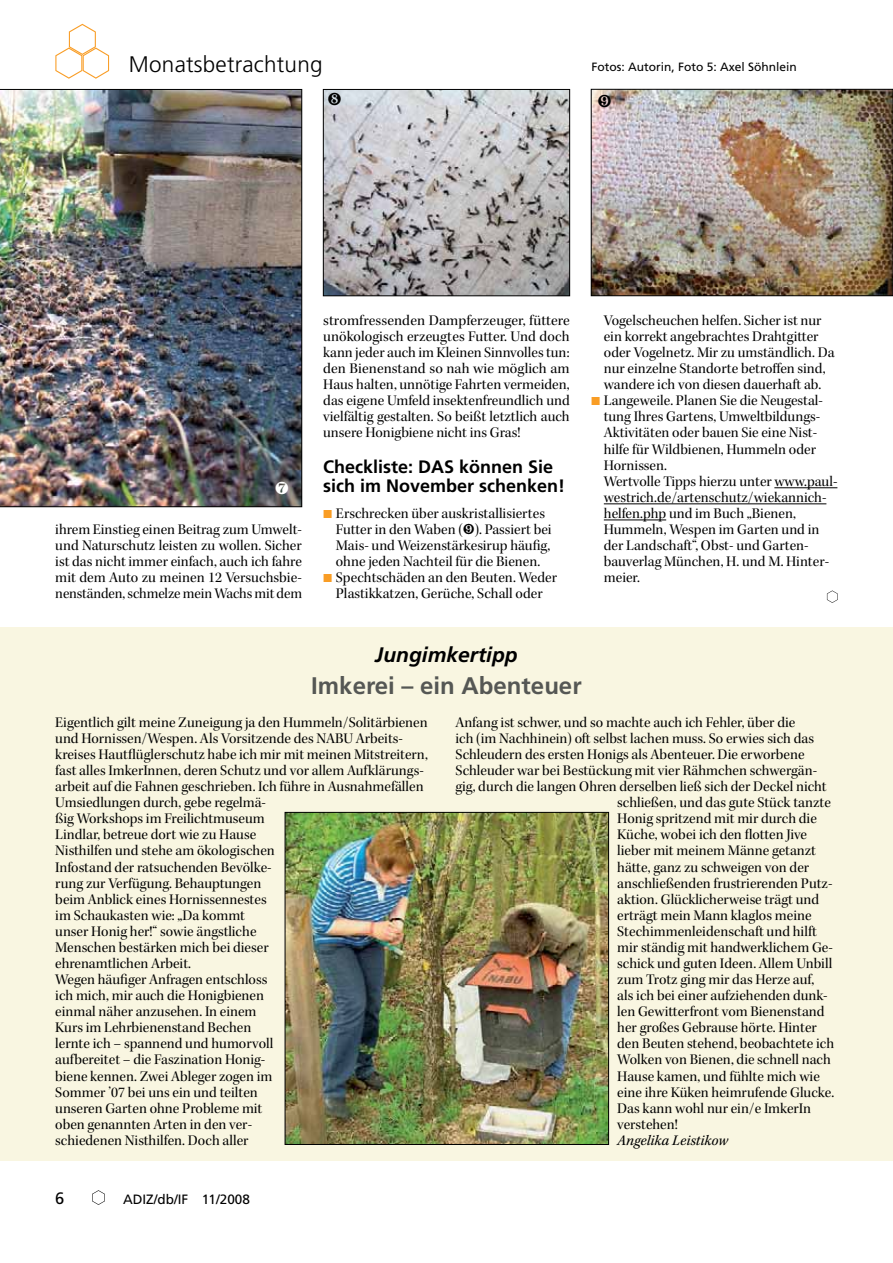
<style>
.page{position:relative;width:893px;height:1263px;background:#fff}
.page>*{position:absolute;margin:0;border:0;box-sizing:border-box;transform-origin:0 0}
.t1{font:700 24px "Frutiger LT Std";color:#555754}
.t2{font:300 22.5px "Frutiger LT Std";letter-spacing:.01em;color:#000}
.t3{font:italic 700 21px "Frutiger LT Std";color:#000}
.t4{font:700 18px/19.5px "Frutiger LT Std";color:#000}
.t5{font:16.5px "Frutiger LT Std";color:#000}
.t6{font:15px/16px "Kepler Std Subh";color:#000}
.t7{font:italic 15px "Kepler Std";letter-spacing:-.005em;color:#000}
.t8{font:13.5px "Frutiger LT Std";color:#000}
.t9{font:12px "Frutiger LT Std";color:#000}
</style>
<div class="page">
<svg style="left:92px;top:1190px;width:13px;height:15px"></svg>
<svg style="left:55px;top:24px;width:54px;height:55px"></svg>
<div style="left:0;top:628px;width:893px;height:533px;background:#f9f6e1"></div>
<img style="left:287px;top:814px;width:320px;height:328px">
<div style="left:285px;top:812px;width:324px;height:332px;border:1px solid #000"></div>
<img style="left:0;top:89px;width:302px;height:418px">
<hr style="left:774px;top:487px;width:63px;height:1px;background:#000">
<hr style="left:604px;top:503px;width:222px;height:1px;background:#000">
<hr style="left:604px;top:519px;width:62px;height:1px;background:#000">
<img style="left:325px;top:91px;width:243px;height:203px">
<div style="left:323px;top:89px;width:247px;height:207px;border:1px solid #000"></div>
<img style="left:593px;top:91px;width:298px;height:203px">
<div style="left:591px;top:89px;width:302px;height:207px;border:1px solid #000"></div>
<svg style="left:827px;top:590px;width:11px;height:13px"></svg>
<svg style="left:328px;top:93px;width:13px;height:12px"></svg>
<svg style="left:276px;top:482px;width:12px;height:12px"></svg>
<svg style="left:598px;top:94px;width:13px;height:13px"></svg>
<h2 class="t2" style="left:129px;top:53px;width:195px">Monatsbetrachtung</h2>
<p class="t9" style="left:591px;top:60px;width:207px">Fotos: Autorin, Foto 5: Axel Söhnlein</p>
<p class="t6" style="left:55px;top:522px;width:248px;text-align:justify">ihrem Einstieg einen Beitrag zum Umwelt&shy;und Naturschutz leisten zu wollen. Sicher ist das nicht immer einfach, auch ich fahre mit dem Auto zu meinen 12 Versuchsbie&shy;nenständen, schmelze mein Wachs mit dem</p>
<p class="t6" style="left:323px;top:313px;width:248px;text-align:justify">stromfressenden Dampferzeuger, füttere unökologisch erzeugtes Futter. Und doch kann jeder auch im Kleinen Sinnvolles tun: den Bienenstand so nah wie möglich am Haus halten, unnötige Fahrten vermeiden, das eigene Umfeld insektenfreundlich und vielfältig gestalten. So beißt letztlich auch unsere Honigbiene nicht ins Gras!</p>
<p class="t4" style="left:323px;top:458px;width:244px">Checkliste: DAS können Sie sich im November schenken!</p>
<p class="t6" style="left:336px;top:506px;width:223px">Erschrecken über auskristallisiertes Futter in den Waben ( ). Passiert bei Mais- und Weizenstärkesirup häufig, ohne jeden Nachteil für die Bienen.<br>Spechtschäden an den Beuten. Weder Plastikkatzen, Gerüche, Schall oder</p>
<h3 class="t3" style="left:375px;top:643px;width:144px">Jungimkertipp</h3>
<h1 class="t1" style="left:311px;top:674px;width:272px">Imkerei – ein Abenteuer</h1>
<p class="t6" style="left:604px;top:313px;width:235px">Vogelscheuchen helfen. Sicher ist nur ein korrekt angebrachtes Drahtgitter oder Vogelnetz. Mir zu umständlich. Da nur einzelne Standorte betroffen sind, wandere ich von diesen dauerhaft ab.<br>Langeweile. Planen Sie die Neugestal&shy;tung Ihres Gartens, Umweltbildungs-Aktivitäten oder bauen Sie eine Nist&shy;hilfe für Wildbienen, Hummeln oder Hornissen.<br>Wertvolle Tipps hierzu unter www.paul&shy;westrich.de/artenschutz/wiekannich&shy;helfen.php und im Buch „Bienen, Hummeln, Wespen im Garten und in der Landschaft“, Obst- und Garten&shy;bauverlag München, H. und M. Hinter&shy;meier.</p>
<p class="t6" style="left:55px;top:715px;width:374px">Eigentlich gilt meine Zuneigung ja den Hummeln/Solitärbienen und Hornissen/Wespen. Als Vorsitzende des NABU Arbeits&shy;kreises Hautflüglerschutz habe ich mir mit meinen Mitstreitern, fast alles ImkerInnen, deren Schutz und vor allem Aufklärungs&shy;arbeit auf die Fahnen geschrieben. Ich führe in Ausnahmefällen Umsiedlungen durch, gebe regelmä-<br>ßig Workshops im Freilichtmuseum<br>Lindlar, betreue dort wie zu Hause<br>Nisthilfen und stehe am ökologischen<br>Infostand der ratsuchenden Bevölke-<br>rung zur Verfügung. Behauptungen<br>beim Anblick eines Hornissennestes<br>im Schaukasten wie: „Da kommt<br>unser Honig her!“ sowie ängstliche<br>Menschen bestärken mich bei dieser<br>ehrenamtlichen Arbeit.<br>Wegen häufiger Anfragen entschloss<br>ich mich, mir auch die Honigbienen<br>einmal näher anzusehen. In einem<br>Kurs im Lehrbienenstand Bechen<br>lernte ich – spannend und humorvoll<br>aufbereitet – die Faszination Honig-<br>biene kennen. Zwei Ableger zogen im<br>Sommer ’07 bei uns ein und teilten<br>unseren Garten ohne Probleme mit<br>oben genannten Arten in den ver-<br>schiedenen Nisthilfen. Doch aller</p>
<p class="t6" style="left:455px;top:715px;width:341px">Anfang ist schwer, und so machte auch ich Fehler, über die</p>
<p class="t6" style="left:455px;top:731px;width:360px">ich (im Nachhinein) oft selbst lachen muss. So erwies sich das</p>
<p class="t6" style="left:455px;top:747px;width:351px">Schleudern des ersten Honigs als Abenteuer. Die erworbene</p>
<p class="t6" style="left:455px;top:763px;width:363px">Schleuder war bei Bestückung mit vier Rähmchen schwergän-</p>
<p class="t6" style="left:455px;top:779px;width:373px">gig, durch die langen Ohren derselben ließ sich der Deckel nicht</p>
<p class="t6" style="left:617px;top:796px;width:215px">schließen, und das gute Stück tanzte</p>
<p class="t6" style="left:617px;top:812px;width:201px">Honig spritzend mit mir durch die</p>
<p class="t6" style="left:617px;top:828px;width:191px">Küche, wobei ich den flotten Jive</p>
<p class="t6" style="left:617px;top:844px;width:200px">lieber mit meinem Männe getanzt</p>
<p class="t6" style="left:617px;top:860px;width:193px">hätte, ganz zu schweigen von der</p>
<p class="t6" style="left:617px;top:876px;width:217px">anschließenden frustrierenden Putz-</p>
<p class="t6" style="left:617px;top:892px;width:204px">aktion. Glücklicherweise trägt und</p>
<p class="t6" style="left:617px;top:908px;width:196px">erträgt mein Mann klaglos meine</p>
<p class="t6" style="left:617px;top:924px;width:201px">Stechimmenleidenschaft und hilft</p>
<p class="t6" style="left:617px;top:940px;width:217px">mir ständig mit handwerklichem Ge-</p>
<p class="t6" style="left:617px;top:956px;width:217px">schick und guten Ideen. Allem Unbill</p>
<p class="t6" style="left:617px;top:972px;width:199px">zum Trotz ging mir das Herze auf,</p>
<p class="t6" style="left:617px;top:988px;width:212px">als ich bei einer aufziehenden dunk-</p>
<p class="t6" style="left:617px;top:1004px;width:209px">len Gewitterfront vom Bienenstand</p>
<p class="t6" style="left:617px;top:1021px;width:201px">her großes Gebrause hörte. Hinter</p>
<p class="t6" style="left:617px;top:1037px;width:218px">den Beuten stehend, beobachtete ich</p>
<p class="t6" style="left:617px;top:1053px;width:215px">Wolken von Bienen, die schnell nach</p>
<p class="t6" style="left:617px;top:1069px;width:204px">Hause kamen, und fühlte mich wie</p>
<p class="t6" style="left:617px;top:1085px;width:218px">eine ihre Küken heimrufende Glucke.</p>
<p class="t6" style="left:617px;top:1101px;width:195px">Das kann wohl nur ein/e ImkerIn</p>
<p class="t6" style="left:617px;top:1117px;width:62px">verstehen!</p>
<p class="t7" style="left:617px;top:1134px;width:112px">Angelika Leistikow</p>
<p class="t5" style="left:55px;top:1188px;width:11px">6</p>
<p class="t8" style="left:123px;top:1191px;width:128px">ADIZ/db/IF 11/2008</p>
</div>
